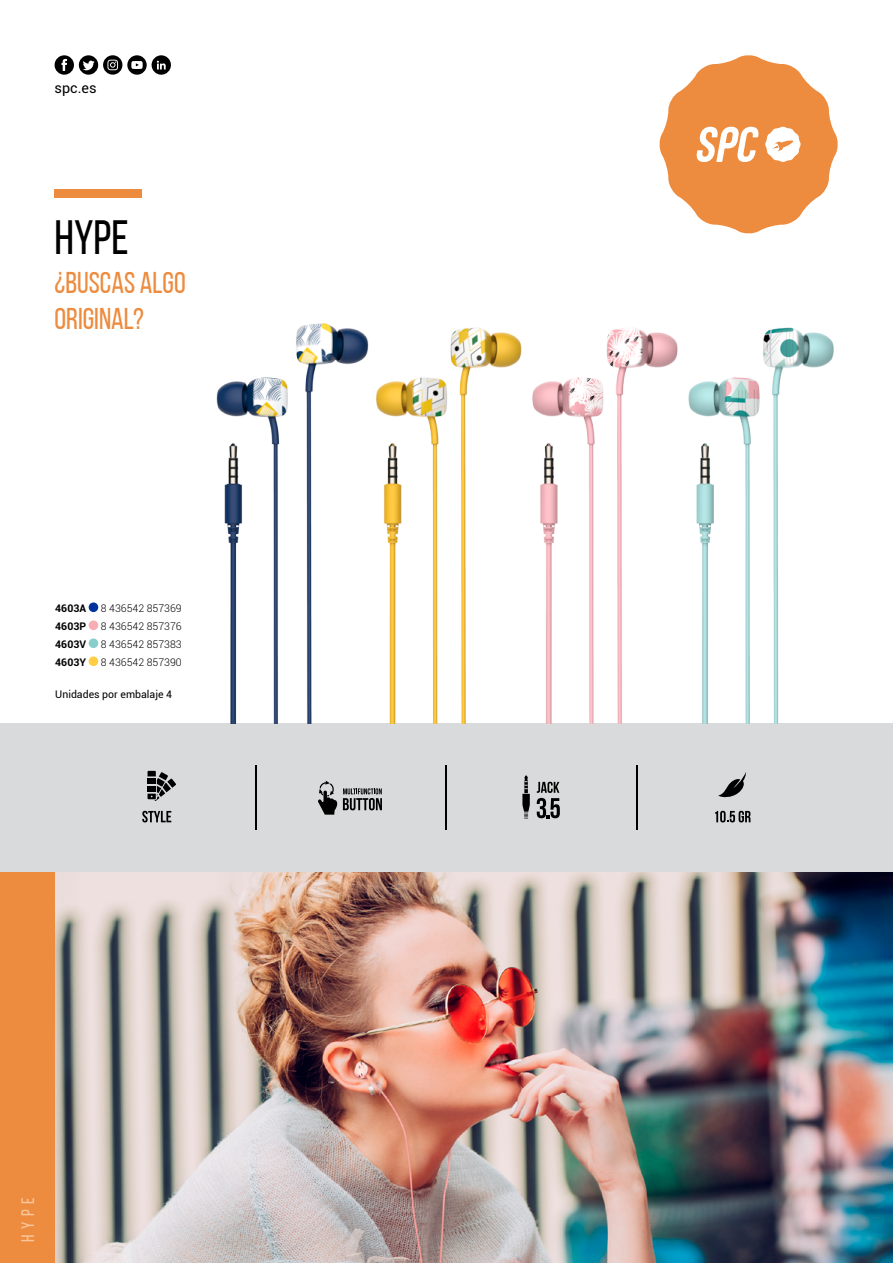
<style>
.page{position:relative;width:893px;height:1263px;background:#fff}
.page>*{position:absolute;margin:0;border:0;box-sizing:border-box;transform-origin:0 0}
.t1{font:48px "Bebas Neue";color:#000}
.t2{font:30px/36px "Bebas Neue";color:#ed8b3e}
.t3{font:18px "Bebas Neue";color:#f8c79e}
.t4{font:14.4px "Roboto";color:#000}
.t5{font:300 10.5px "Roboto";color:#000}
.t6{font:700 10.5px "Roboto";color:#000}
.t7{font:10.5px "Roboto";color:#000}
</style>
<div class="page">
<div style="left:0;top:723px;width:893px;height:149px;background:#d9dadb"></div>
<svg style="left:659px;top:55px;width:179px;height:179px"></svg>
<div style="left:55px;top:189px;width:87px;height:9px;background:#ed8b3e"></div>
<img style="left:55px;top:872px;width:838px;height:391px">
<div style="left:0;top:872px;width:55px;height:391px;background:#ed8b3e"></div>
<svg style="left:55px;top:55px;width:116px;height:20px"></svg>
<div style="left:89px;top:602px;width:9px;height:10px;background:#00329e;border-radius:50%"></div>
<div style="left:89px;top:620px;width:9px;height:10px;background:#f8adb4;border-radius:50%"></div>
<div style="left:89px;top:638px;width:9px;height:10px;background:#87cecd;border-radius:50%"></div>
<div style="left:89px;top:656px;width:9px;height:10px;background:#ffce41;border-radius:50%"></div>
<img style="left:216px;top:323px;width:618px;height:400px">
<hr style="left:255px;top:765px;width:2px;height:65px;background:#000">
<hr style="left:445px;top:765px;width:2px;height:65px;background:#000">
<hr style="left:636px;top:765px;width:2px;height:65px;background:#000">
<svg style="left:715px;top:811px;width:36px;height:11px"></svg>
<svg style="left:718px;top:772px;width:28px;height:26px"></svg>
<svg style="left:142px;top:811px;width:29px;height:11px"></svg>
<svg style="left:148px;top:771px;width:28px;height:30px"></svg>
<svg style="left:537px;top:782px;width:23px;height:36px"></svg>
<svg style="left:522px;top:775px;width:8px;height:44px"></svg>
<svg style="left:343px;top:788px;width:39px;height:22px"></svg>
<svg style="left:318px;top:781px;width:19px;height:34px"></svg>
<h3 class="t4" style="left:55px;top:78px;width:44px">spc.es</h3>
<h1 class="t1" style="left:55px;top:211px;width:76px">HYPE</h1>
<h2 class="t2" style="left:55px;top:264px;width:133px">¿BUSCAS ALGO<br>ORIGINAL?</h2>
<p class="t6" style="left:55px;top:601px;width:32px">4603A</p>
<p class="t5" style="left:101px;top:601px;width:82px">8 436542 857369</p>
<p class="t6" style="left:55px;top:619px;width:32px">4603P</p>
<p class="t5" style="left:101px;top:619px;width:82px">8 436542 857376</p>
<p class="t6" style="left:55px;top:637px;width:32px">4603V</p>
<p class="t5" style="left:101px;top:637px;width:82px">8 436542 857383</p>
<p class="t6" style="left:55px;top:655px;width:32px">4603Y</p>
<p class="t5" style="left:101px;top:655px;width:82px">8 436542 857390</p>
<p class="t7" style="left:55px;top:686px;width:118px">Unidades por embalaje 4</p>
<h3 class="t3" style="left:18px;top:1242px;width:46px;rotate:-90deg">HYPE</h3>
</div>
